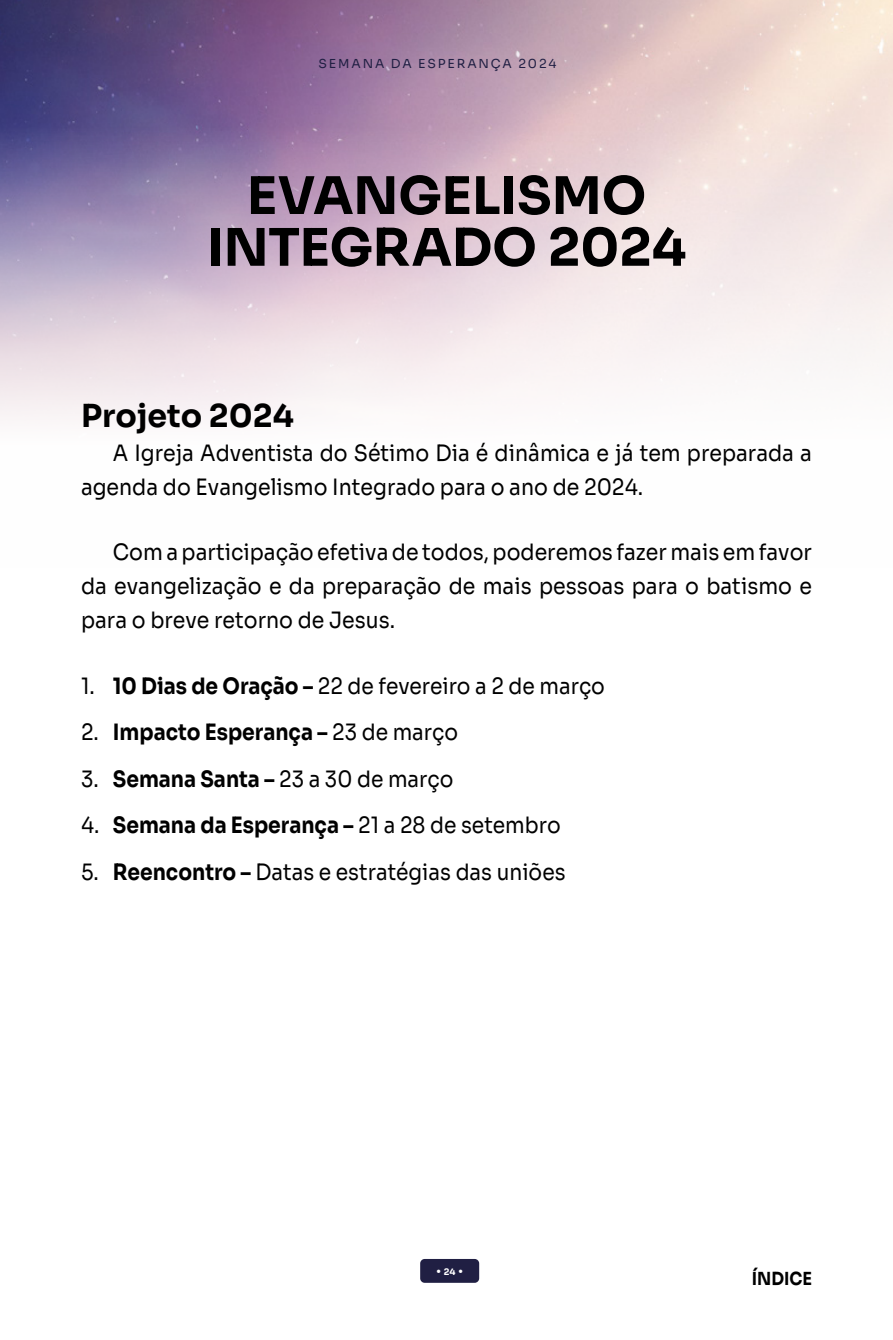
<style>
.page{position:relative;width:893px;height:1340px;background:#fff}
.page>*{position:absolute;margin:0;border:0;box-sizing:border-box;transform-origin:0 0}
.t1{font:700 51.75px/51.8px "Sora";letter-spacing:-.005em;color:#000;text-align:center}
.t2{font:700 31.5px "Sora";color:#000}
.t3{font:22.5px/33.8px "Sora";color:#000;scale:.91 1}
.t4{font:22.5px "Sora";color:#000;scale:.9 1}
.t5{font:700 22.5px "Sora";color:#000;scale:.9 1}
.t6{font:700 18px "Sora";color:#000;scale:.9 1}
.t7{font:600 12.83px "Meno Banner";color:#fff}
.t8{font:12.38px "Sora";letter-spacing:.15em;color:#201f43}
.s1{font-weight:700}
.s2{font-weight:400}
.s3{font-family:"Sora";font-weight:700;font-size:9px}
</style>
<div class="page">
<div style="left:420px;top:1258px;width:59px;height:24px;background:#201f43;border-radius:5px"></div>
<img style="left:0;top:0;width:893px;height:417px">
<p class="t8" style="left:319px;top:53px;width:239px">SEMANA DA ESPERANÇA 2024</p>
<h1 class="t1" style="left:207px;top:165px;width:481px">EVANGELISMO<br>INTEGRADO 2024</h1>
<h2 class="t2" style="left:81px;top:389px;width:214px">Projeto 2024</h2>
<p class="t3" style="left:81px;top:434px;width:805px;text-indent:32px">A Igreja Adventista do Sétimo Dia é dinâmica e já tem preparada a agenda do Evangelismo Integrado para o ano de 2024.</p>
<p class="t3" style="left:81px;top:533px;width:805px;text-align:justify;text-indent:32px">Com a participação efetiva de todos, poderemos fazer mais em favor da evangelização e da preparação de mais pessoas para o batismo e para o breve retorno de Jesus.</p>
<p class="t4" style="left:81px;top:667px;width:584px">1. <span class="s1">10 Dias de Oração –</span> 22 de fevereiro a 2 de março</p>
<p class="t5" style="left:81px;top:713px;width:420px"><span class="s2">2.</span> Impacto Esperança – <span class="s2">23 de março</span></p>
<p class="t4" style="left:81px;top:760px;width:415px">3. <span class="s1">Semana Santa –</span> 23 a 30 de março</p>
<p class="t5" style="left:81px;top:806px;width:534px"><span class="s2">4.</span> Semana da Esperança – <span class="s2">21 a 28 de setembro</span></p>
<p class="t4" style="left:81px;top:853px;width:540px">5. <span class="s1">Reencontro –</span> Datas e estratégias das uniões</p>
<p class="t7" style="left:436px;top:1262px;width:29px">• <span class="s3">24</span> •</p>
<p class="t6" style="left:752px;top:1263px;width:68px">ÍNDICE</p>
</div>
